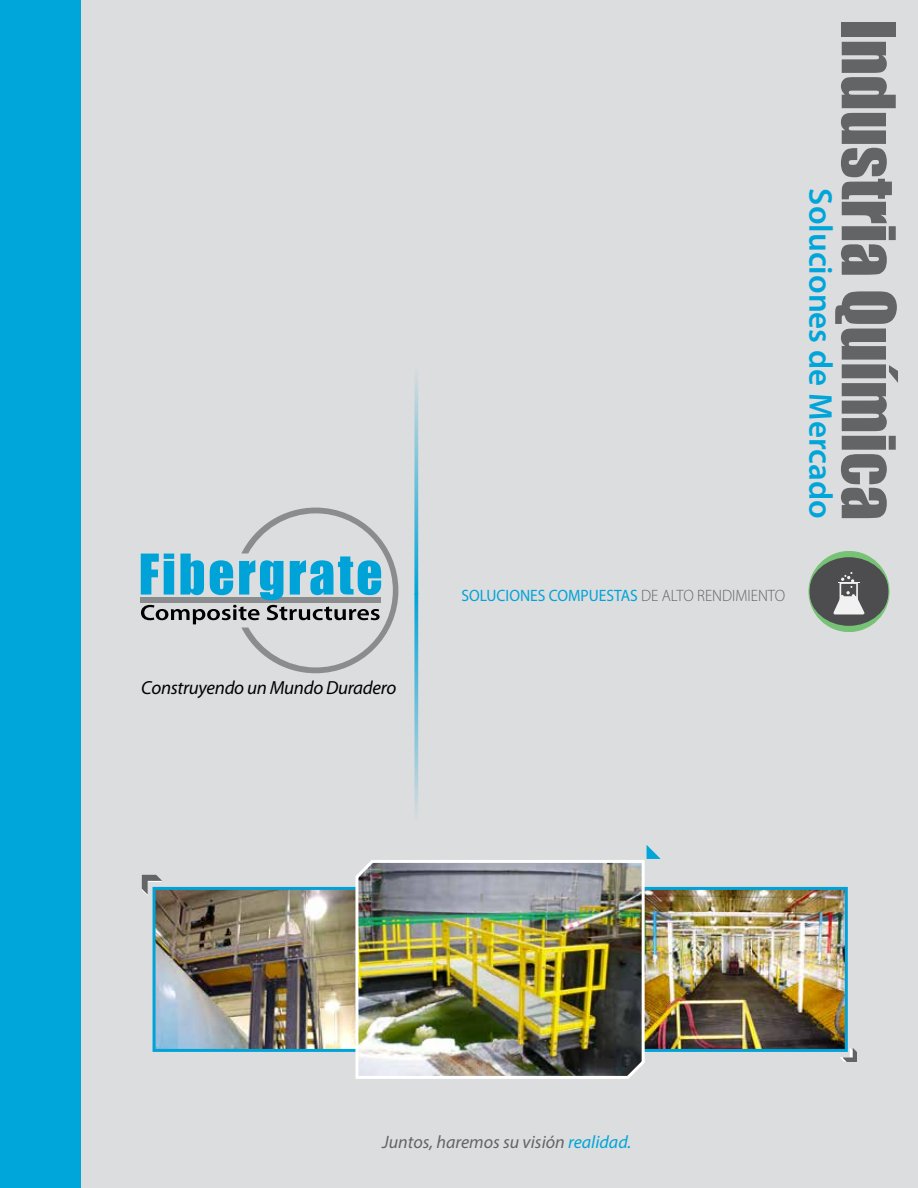
<style>
.page{position:relative;width:918px;height:1188px;background:#fff}
.page>*{position:absolute;margin:0;border:0;box-sizing:border-box;transform-origin:0 0}
.t1{font:68.4px "Impact";color:#636466}
.t2{font:600 33px "Myriad Pro";color:#00a5d9}
.t3{font:italic 19.05px "Myriad Pro";letter-spacing:-.015em;color:#010101}
.t4{font:italic 18px "Myriad Pro";color:#636466}
.t5{font:16.5px "Myriad Pro";color:#00a3d8;scale:.94 1}
.s1{font-weight:300;color:#636466}
.s2{color:#00a5d9}
</style>
<div class="page">
<div style="left:69px;top:0;width:849px;height:1188px;background:#dcddde"></div>
<div style="left:0;top:0;width:81px;height:1188px;background:#00a5d9"></div>
<svg style="left:414px;top:377px;width:4px;height:216px"></svg>
<svg style="left:414px;top:593px;width:4px;height:219px"></svg>
<div style="left:140px;top:597px;width:240px;height:6px;background:#8a8c8e"></div>
<svg style="left:141px;top:508px;width:257px;height:165px"></svg>
<div style="left:809px;top:552px;width:80px;height:80px;background:#77c376;border-radius:50%"></div>
<div style="left:809px;top:557px;width:80px;height:69px;background:#4d4d4f;border-radius:50%"></div>
<div style="left:808px;top:551px;width:82px;height:81px;border:1px solid #77c374;border-radius:50%"></div>
<svg style="left:833px;top:572px;width:32px;height:42px"></svg>
<svg style="left:142px;top:875px;width:20px;height:21px"></svg>
<img style="left:646px;top:891px;width:198px;height:157px">
<div style="left:628px;top:887px;width:220px;height:165px;border:3px solid #00a3d8"></div>
<img style="left:157px;top:891px;width:196px;height:157px">
<div style="left:153px;top:887px;width:219px;height:165px;border:3px solid #00a3d8"></div>
<img style="left:353px;top:860px;width:293px;height:219px">
<svg style="left:840px;top:1048px;width:17px;height:14px"></svg>
<svg style="left:647px;top:845px;width:14px;height:14px"></svg>
<p class="t3" style="left:141px;top:676px;width:257px">Construyendo un Mundo Duradero</p>
<h1 class="t1" style="left:922px;top:20px;width:502px;rotate:90deg">Industria Química</h1>
<h2 class="t2" style="left:841px;top:188px;width:331px;rotate:90deg">Soluciones de Mercado</h2>
<p class="t5" style="left:462px;top:585px;width:346px">SOLUCIONES COMPUESTAS <span class="s1">DE ALTO RENDIMIENTO</span></p>
<p class="t4" style="left:382px;top:1130px;width:251px">Juntos, haremos su visión <span class="s2">realidad.</span></p>
</div>
